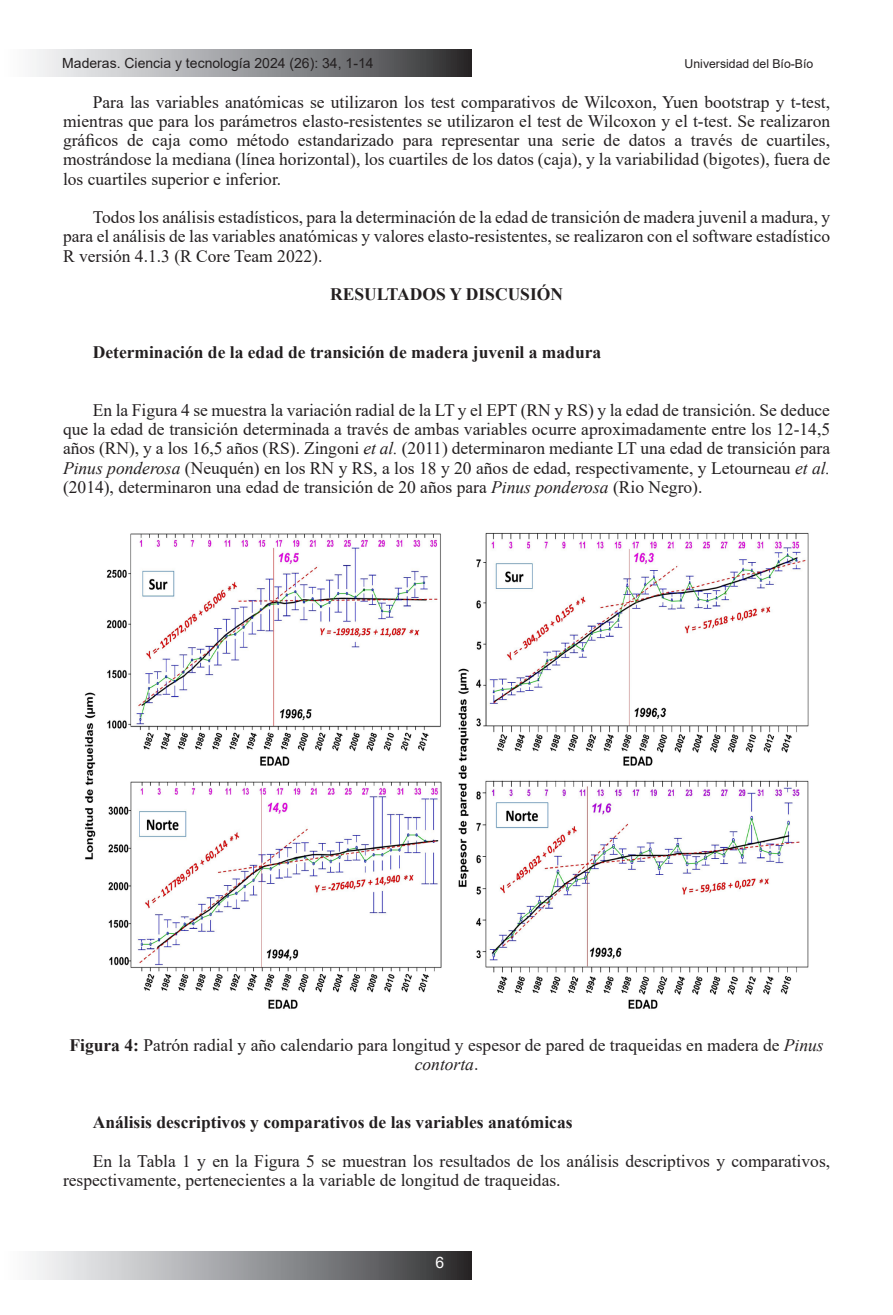
<style>
.page{position:relative;width:893px;height:1315px;background:#fff}
.page>*{position:absolute;margin:0;border:0;box-sizing:border-box;transform-origin:0 0}
.t1{font:17.5px/19.2px "Times New Roman";color:#231f20;text-align:justify}
.t2{font:700 17.5px "Times New Roman";color:#231f20}
.t3{font:15.75px "Arial";color:#fff}
.t4{font:14px "Arial";color:#231f20}
.t5{font:12.25px "Arial";color:#231f20}
.s1{font-style:italic}
.s2{font-weight:700}
</style>
<div class="page">
<div style="left:0;top:49px;width:471px;height:28px;background:linear-gradient(to right,#fff,#333436)"></div>
<div style="left:0;top:1252px;width:471px;height:27px;background:linear-gradient(to right,#fff,#333436)"></div>
<img style="left:84px;top:532px;width:725px;height:477px">
<p class="t4" style="left:62px;top:53px;width:313px">Maderas. Ciencia y tecnología 2024 (26): 34, 1-14</p>
<p class="t5" style="left:685px;top:56px;width:130px">Universidad del Bío-Bío</p>
<p class="t1" style="left:63px;top:92px;width:769px;text-indent:30px">Para las variables anatómicas se utilizaron los test comparativos de Wilcoxon, Yuen bootstrap y t-test, mientras que para los parámetros elasto-resistentes se utilizaron el test de Wilcoxon y el t-test. Se realizaron gráficos de caja como método estandarizado para representar una serie de datos a través de cuartiles, mostrándose la mediana (línea horizontal), los cuartiles de los datos (caja), y la variabilidad (bigotes), fuera de los cuartiles superior e inferior.</p>
<p class="t1" style="left:63px;top:207px;width:769px;text-indent:30px">Todos los análisis estadísticos, para la determinación de la edad de transición de madera juvenil a madura, y para el análisis de las variables anatómicas y valores elasto-resistentes, se realizaron con el software estadístico R versión 4.1.3 (R Core Team 2022).</p>
<p class="t2" style="left:330px;top:282px;width:235px">RESULTADOS Y DISCUSIÓN</p>
<p class="t2" style="left:93px;top:339px;width:510px">Determinación de la edad de transición de madera juvenil a madura</p>
<p class="t1" style="left:63px;top:400px;width:769px;text-indent:30px">En la Figura 4 se muestra la variación radial de la LT y el EPT (RN y RS) y la edad de transición. Se deduce que la edad de transición determinada a través de ambas variables ocurre aproximadamente entre los 12-14,5 años (RN), y a los 16,5 años (RS). Zingoni <span class="s1">et al.</span> (2011) determinaron mediante LT una edad de transición para <span class="s1">Pinus ponderosa</span> (Neuquén) en los RN y RS, a los 18 y 20 años de edad, respectivamente, y Letourneau <span class="s1">et al. </span>(2014), determinaron una edad de transición de 20 años para <span class="s1">Pinus ponderosa</span> (Rio Negro).</p>
<p class="t1" style="left:69px;top:1035px;width:756px;text-align:center"><span class="s2">Figura 4:</span> Patrón radial y año calendario para longitud y espesor de pared de traqueidas en madera de <span class="s1">Pinus contorta</span>.</p>
<p class="t2" style="left:93px;top:1109px;width:481px">Análisis descriptivos y comparativos de las variables anatómicas</p>
<p class="t1" style="left:63px;top:1150px;width:769px;text-indent:30px">En la Tabla 1 y en la Figura 5 se muestran los resultados de los análisis descriptivos y comparativos, respectivamente, pertenecientes a la variable de longitud de traqueidas.</p>
<p class="t3" style="left:435px;top:1252px;width:10px">6</p>
</div>
